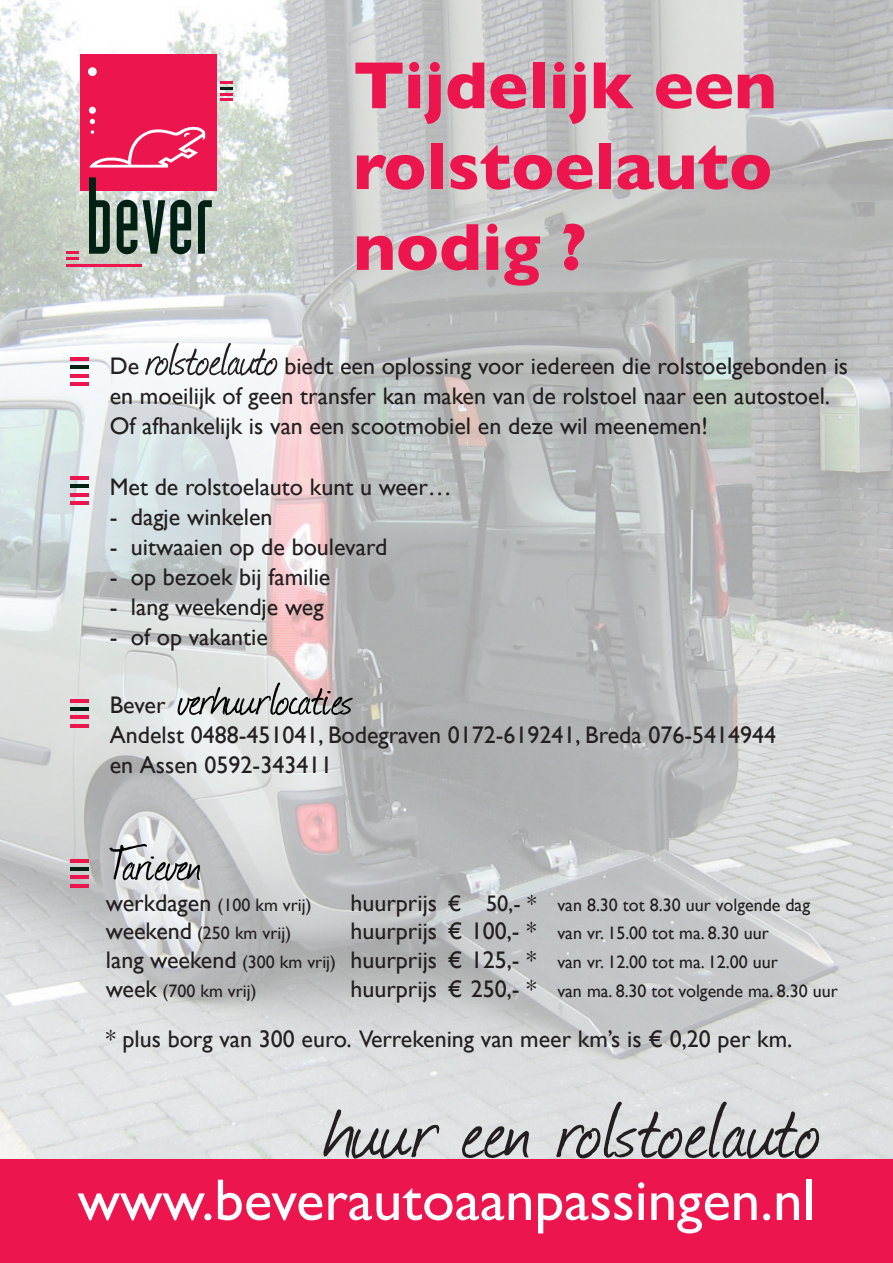
<style>
.page{position:relative;width:893px;height:1263px;background:#fff}
.page>*{position:absolute;margin:0;border:0;box-sizing:border-box;transform-origin:0 0}
.t1{font:91.5px "Journal";letter-spacing:-.005em;color:#231f20;scale:1.05 1}
.t2{font:700 67.35px/80.8px "Gill Sans";color:#ed154e;text-align:justify}
.t3{font:59.1px "Gill Sans";color:#fff}
.t4{font:52.5px "Journal";letter-spacing:-.025em;color:#000}
.t5{font:24px/30px "Gill Sans";color:#231f20}
.t6{font:18px/28.8px "Gill Sans";color:#231f20}
.s1{font-family:"Journal";font-size:52.5px}
.s2{font-family:"Gill Sans";font-size:24px;color:#231f20}
.s3{font-size:24px}
.s4{font-size:22.5px}
</style>
<div class="page">
<img style="left:0;top:0;width:893px;height:1160px">
<svg style="left:117px;top:200px;width:20px;height:54px"></svg>
<svg style="left:143px;top:200px;width:48px;height:54px;background:#657a71"></svg>
<svg style="left:198px;top:200px;width:14px;height:54px"></svg>
<div style="left:80px;top:54px;width:137px;height:137px;background:#ed154e"></div>
<svg style="left:89px;top:119px;width:116px;height:49px"></svg>
<div style="left:89px;top:107px;width:7px;height:7px;background:#fff;border-radius:50%"></div>
<div style="left:88px;top:67px;width:9px;height:9px;background:#fff;border-radius:50%"></div>
<svg style="left:89px;top:177px;width:21px;height:77px;background:#57524d"></svg>
<hr style="left:67px;top:264px;width:75px;height:2px;background:#ed154e">
<svg style="left:220px;top:81px;width:13px;height:20px"></svg>
<svg style="left:67px;top:252px;width:12px;height:8px"></svg>
<div style="left:0;top:1160px;width:893px;height:103px;background:#ed154e"></div>
<hr style="left:70px;top:357px;width:19px;height:3px;background:#ed154e">
<hr style="left:70px;top:366px;width:19px;height:3px;background:#002113">
<hr style="left:70px;top:374px;width:19px;height:3px;background:#ed154e">
<hr style="left:70px;top:382px;width:19px;height:3px;background:#ed154e">
<hr style="left:70px;top:477px;width:19px;height:3px;background:#ed154e">
<hr style="left:70px;top:485px;width:19px;height:3px;background:#002113">
<hr style="left:70px;top:493px;width:19px;height:3px;background:#ed154e">
<hr style="left:70px;top:502px;width:19px;height:3px;background:#ed154e">
<hr style="left:70px;top:699px;width:19px;height:3px;background:#ed154e">
<hr style="left:70px;top:707px;width:19px;height:3px;background:#002113">
<hr style="left:70px;top:716px;width:19px;height:3px;background:#ed154e">
<hr style="left:70px;top:724px;width:19px;height:3px;background:#ed154e">
<hr style="left:70px;top:859px;width:19px;height:3px;background:#ed154e">
<hr style="left:70px;top:867px;width:19px;height:4px;background:#002113">
<hr style="left:70px;top:876px;width:19px;height:3px;background:#ed154e">
<hr style="left:70px;top:884px;width:19px;height:3px;background:#ed154e">
<h2 class="t2" style="left:353px;top:43px;width:425px">Tijdelijk een rolstoelauto nodig ?</h2>
<p class="t5" style="left:110px;top:350px;width:740px">De <span class="s1">rolstoelauto</span> biedt een oplossing voor iedereen die rolstoelgebonden is en moeilijk of geen transfer kan maken van de rolstoel naar een autostoel.<br>Of afhankelijk is van een scootmobiel en deze wil meenemen!</p>
<p class="t5" style="left:110px;top:471px;width:344px">Met de rolstoelauto kunt u weer…</p>
<p class="t5" style="left:110px;top:501px;width:164px">- dagje winkelen</p>
<p class="t5" style="left:110px;top:531px;width:279px">- uitwaaien op de boulevard</p>
<p class="t5" style="left:110px;top:561px;width:222px">- op bezoek bij familie</p>
<p class="t5" style="left:110px;top:591px;width:215px">- lang weekendje weg</p>
<p class="t5" style="left:110px;top:621px;width:160px">- of op vakantie</p>
<h3 class="t4" style="left:110px;top:663px;width:245px"><span class="s2">Bever</span> verhuurlocaties</h3>
<p class="t5" style="left:110px;top:720px;width:668px">Andelst 0488-451041, Bodegraven 0172-619241, Breda 076-5414944 en Assen 0592-343411</p>
<h3 class="t4" style="left:110px;top:829px;width:93px">Tarieven</h3>
<p class="t6" style="left:106px;top:890px;width:207px"><span class="s3">werkdagen</span> (100 km vrij)</p>
<p class="t6" style="left:350px;top:890px;width:461px"><span class="s3">huurprijs</span> <span class="s4">€ 50,- *</span> van 8.30 tot 8.30 uur volgende dag</p>
<p class="t6" style="left:106px;top:919px;width:187px"><span class="s3">weekend</span> (250 km vrij)</p>
<p class="t6" style="left:106px;top:919px;width:674px;text-indent:245px"><span class="s3">huurprijs € 100,- *</span> van vr. 15.00 tot ma. 8.30 uur <span class="s3">lang weekend</span> (300 km vrij) <span class="s3">huurprijs € 125,- *</span> van vr. 12.00 tot ma. 12.00 uur <span class="s3">week</span> (700 km vrij)</p>
<p class="t6" style="left:350px;top:976px;width:489px"><span class="s3">huurprijs € 250,- *</span> van ma. 8.30 tot volgende ma. 8.30 uur</p>
<p class="t5" style="left:106px;top:1024px;width:688px">* plus borg van 300 euro. Verrekening van meer km’s is € 0,20 per km.</p>
<h1 class="t1" style="left:327px;top:1068px;width:471px">huur een rolstoelauto</h1>
<h3 class="t3" style="left:78px;top:1165px;width:739px">www.beverautoaanpassingen.nl</h3>
</div>
